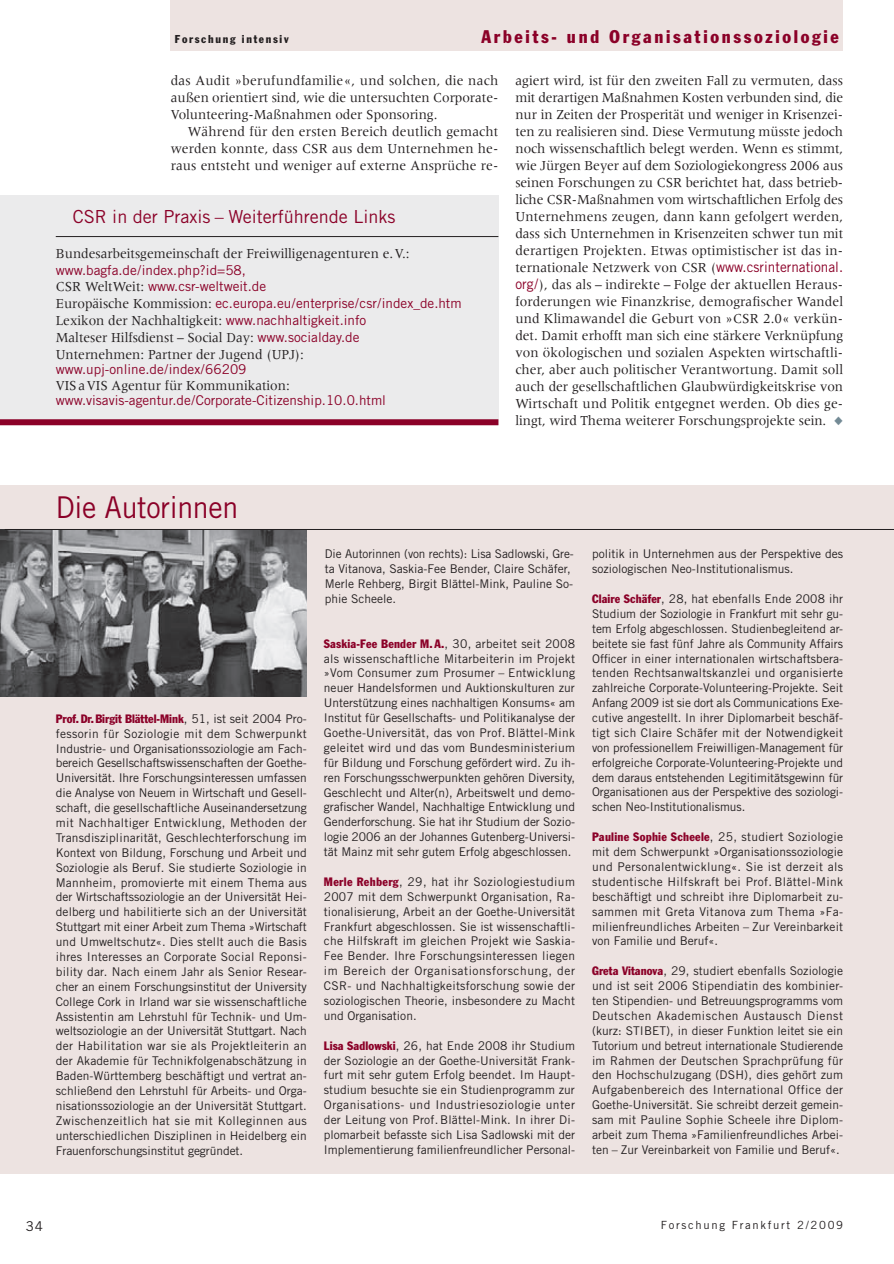
<style>
.page{position:relative;width:894px;height:1264px;background:#fff}
.page>*{position:absolute;margin:0;border:0;box-sizing:border-box;transform-origin:0 0}
.t1{font:30px "Trade Gothic";letter-spacing:-.01em;color:#8b0128;scale:.95 1}
.t2{font:condensed 18px "Franklin Gothic";letter-spacing:.15em;color:#8b0128}
.t3{font:18px "Trade Gothic";color:#8b0128}
.t4{font:14.25px/17px "Meridien";color:#231f20;text-align:justify;scale:.95 1}
.t5{font:13.5px/16.8px "Trade Gothic";color:#8b0128}
.t6{font:13.5px "Trade Gothic";color:#231f20}
.t7{font:12px/14.9px "Trade Gothic";color:#231f20;text-align:justify}
.t8{font:condensed 12px "Franklin Gothic";color:#8b0128}
.t9{font:11.25px "Trade Gothic";letter-spacing:.15em;color:#231f20}
.t10{font:condensed 11.25px "Franklin Gothic";letter-spacing:.15em;color:#231f20}
.s1{font-family:"Trade Gothic";color:#8b0128}
.s2{color:#738a95}
.s3{font-family:"Meridien";font-size:14.25px;color:#231f20}
.s4{font-family:"Trade Gothic";font-size:13.5px;color:#8b0128}
.s5{font-family:"Trade Gothic";font-stretch:normal;color:#231f20}
.s6{font-family:"Franklin Gothic";font-stretch:condensed;color:#8b0128}
</style>
<div class="page">
<div style="left:171px;top:0;width:671px;height:51px;background:#ede3e1"></div>
<div style="left:0;top:196px;width:498px;height:229px;background:#ebebec"></div>
<div style="left:0;top:419px;width:498px;height:6px;background:#8b0128"></div>
<hr style="left:56px;top:236px;width:442px;height:1px;background:#231f20">
<div style="left:0;top:485px;width:893px;height:688px;background:#ede3e1"></div>
<img style="left:0;top:529px;width:307px;height:167px">
<hr style="left:5px;top:529px;width:888px;height:1px;background:#231f20">
<p class="t10" style="left:175px;top:35px;width:115px">Forschung intensiv</p>
<h2 class="t2" style="left:481px;top:30px;width:359px">Arbeits- und Organisationssoziologie</h2>
<p class="t4" style="left:171px;top:73px;width:346px">das Audit »berufundfamilie«, und solchen, die nach außen orientiert sind, wie die untersuchten Corporate-Volunteering-Maßnahmen oder Sponsoring.</p>
<p class="t4" style="left:171px;top:124px;width:346px;text-indent:17px">Während für den ersten Bereich deutlich gemacht werden konnte, dass CSR aus dem Unternehmen he&shy;raus entsteht und weniger auf externe Ansprüche re-</p>
<p class="t4" style="left:515px;top:73px;width:346px">agiert wird, ist für den zweiten Fall zu vermuten, dass mit derartigen Maßnahmen Kosten verbunden sind, die nur in Zeiten der Prosperität und weniger in Krisenzei&shy;ten zu realisieren sind. Diese Vermutung müsste jedoch noch wissenschaftlich belegt werden. Wenn es stimmt, wie Jürgen Beyer auf dem Soziologiekongress 2006 aus seinen Forschungen zu CSR berichtet hat, dass betrieb&shy;liche CSR-Maßnahmen vom wirtschaftlichen Erfolg des Unternehmens zeugen, dann kann gefolgert werden, dass sich Unternehmen in Krisenzeiten schwer tun mit derartigen Projekten. Etwas optimistischer ist das in&shy;ternationale Netzwerk von CSR (<span class="s1">www.csrinternational. org /</span> ), das als – indirekte – Folge der aktuellen Heraus&shy;forderungen wie Finanzkrise, demografischer Wandel und Klimawandel die Geburt von »CSR 2.0« verkün&shy;det. Damit erhofft man sich eine stärkere Verknüpfung von ökologischen und sozialen Aspekten wirtschaftli&shy;cher, aber auch politischer Verantwortung. Damit soll auch der gesellschaftlichen Glaubwürdigkeitskrise von Wirtschaft und Politik entgegnet werden. Ob dies ge&shy;lingt, wird Thema weiterer Forschungsprojekte sein. <span class="s2">◆</span></p>
<h2 class="t3" style="left:73px;top:210px;width:324px">CSR in der Praxis – Weiterführende Links</h2>
<p class="t4" style="left:56px;top:246px;width:374px">Bundesarbeitsgemeinschaft der Freiwilligenagenturen e. V.:</p>
<p class="t5" style="left:56px;top:263px;width:407px">www.bagfa.de / index.php?id=58,<br><span class="s3">CSR WeltWeit:</span> www.csr-weltweit.de<br><span class="s3">Europäische Kommission:</span> ec.europa.eu / enterprise / csr / index_de.htm</p>
<p class="t4" style="left:56px;top:313px;width:328px;text-align:left">Lexikon der Nachhaltigkeit: <span class="s4">www.nachhaltigkeit.info<br></span>Malteser Hilfsdienst – Social Day: <span class="s4">www.socialday.de<br></span>Unternehmen: Partner der Jugend (UPJ):</p>
<p class="t5" style="left:56px;top:361px;width:192px">www.upj-online.de / index / 66209</p>
<p class="t4" style="left:56px;top:378px;width:248px">VIS a VIS Agentur für Kommunikation:</p>
<p class="t5" style="left:56px;top:393px;width:331px">www.visavis-agentur.de / Corporate-Citizenship.10.0.html</p>
<h1 class="t1" style="left:56px;top:497px;width:193px">Die Autorinnen</h1>
<p class="t8" style="left:56px;top:714px;width:252px">Prof. Dr. Birgit Blättel-Mink<span class="s5">, 51, ist seit 2004 Pro-</span></p>
<p class="t7" style="left:56px;top:727px;width:252px">fessorin für Soziologie mit dem Schwerpunkt Industrie- und Organisationssoziologie am Fach&shy;bereich Gesellschaftswissenschaften der Goethe-Universität. Ihre Forschungsinteressen umfassen die Analyse von Neuem in Wirtschaft und Gesell&shy;schaft, die gesellschaftliche Auseinandersetzung mit Nachhaltiger Entwicklung, Methoden der Transdisziplinarität, Geschlechterforschung im Kontext von Bildung, Forschung und Arbeit und Soziologie als Beruf. Sie studierte Soziologie in Mannheim, promovierte mit einem Thema aus der Wirtschaftssoziologie an der Universität Hei&shy;delberg und habilitierte sich an der Universität Stuttgart mit einer Arbeit zum Thema »Wirtschaft und Umweltschutz«. Dies stellt auch die Basis ihres Interesses an Corporate Social Reponsi&shy;bility dar. Nach einem Jahr als Senior Resear&shy;cher an einem Forschungsinstitut der University College Cork in Irland war sie wissenschaftliche Assistentin am Lehrstuhl für Technik- und Um&shy;weltsoziologie an der Universität Stuttgart. Nach der Habilitation war sie als Projektleiterin an der Akademie für Technikfolgenabschätzung in Baden-Württemberg beschäftigt und vertrat an&shy;schließend den Lehrstuhl für Arbeits- und Orga&shy;nisationssoziologie an der Universität Stuttgart.<br>Zwischenzeitlich hat sie mit Kolleginnen aus unterschiedlichen Disziplinen in Heidelberg ein Frauenforschungsinstitut gegründet.</p>
<p class="t7" style="left:324px;top:547px;width:250px;text-align:left">Die Autorinnen (von rechts): Lisa Sadlowski, Gre&shy;ta Vitanova, Saskia-Fee Bender, Claire Schä fer, Merle Rehberg, Birgit Blättel-Mink, Pauline So&shy;phie Scheele.</p>
<p class="t8" style="left:324px;top:639px;width:252px">Saskia-Fee Bender M. A.<span class="s5">, 30, arbeitet seit 2008</span></p>
<p class="t7" style="left:324px;top:652px;width:252px">als wissenschaftliche Mitarbeiterin im Projekt »Vom Consumer zum Prosumer – Entwicklung neuer Handelsformen und Auktionskulturen zur Unterstützung eines nachhaltigen Konsums« am Institut für Gesellschafts- und Politikanalyse der Goethe-Universität, das von Prof. Blättel-Mink geleitet wird und das vom Bundesministerium für Bildung und Forschung gefördert wird. Zu ih&shy;ren Forschungsschwerpunkten gehören Diversity, Geschlecht und Alter(n), Arbeitswelt und demo&shy;grafischer Wandel, Nachhaltige Entwicklung und Genderforschung. Sie hat ihr Studium der Sozio&shy;logie 2006 an der Johannes Gutenberg-Universi&shy;tät Mainz mit sehr gutem Erfolg abgeschlossen.</p>
<p class="t7" style="left:324px;top:875px;width:252px"><span class="s6">Merle Rehberg</span>, 29, hat ihr Soziologiestudium 2007 mit dem Schwerpunkt Organisation, Ra&shy;tionalisierung, Arbeit an der Goethe-Universität Frankfurt abgeschlossen. Sie ist wissenschaftli&shy;che Hilfskraft im gleichen Projekt wie Saskia-Fee Bender. Ihre Forschungsinteressen liegen im Bereich der Organisationsforschung, der CSR- und Nachhaltigkeitsforschung sowie der soziologischen Theorie, insbesondere zu Macht und Organisation.</p>
<p class="t7" style="left:324px;top:1039px;width:252px"><span class="s6">Lisa Sadlowski</span>, 26, hat Ende 2008 ihr Studium der Soziologie an der Goethe-Universität Frank&shy;furt mit sehr gutem Erfolg beendet. Im Haupt&shy;studium besuchte sie ein Studienprogramm zur Organisations- und Industriesoziologie unter der Leitung von Prof. Blättel-Mink. In ihrer Di&shy;plomarbeit befasste sich Lisa Sadlowski mit der Implementierung familienfreundlicher Personal-</p>
<p class="t7" style="left:591px;top:547px;width:252px">politik in Unternehmen aus der Perspektive des soziologischen Neo-Institutionalismus.</p>
<p class="t7" style="left:591px;top:592px;width:252px"><span class="s6">Claire Schäfer</span>, 28, hat ebenfalls Ende 2008 ihr Studium der Soziologie in Frankfurt mit sehr gu&shy;tem Erfolg abgeschlossen. Studienbegleitend ar&shy;beitete sie fast fünf Jahre als Community Affairs Officer in einer internationalen wirtschaftsbera&shy;tenden Rechtsanwaltskanzlei und organisierte zahlreiche Corporate-Volunteering-Projekte. Seit Anfang 2009 ist sie dort als Communications Exe&shy;cutive angestellt. In ihrer Diplomarbeit beschäf&shy;tigt sich Claire Schäfer mit der Notwendigkeit von professionellem Freiwilligen-Management für erfolgreiche Corporate-Volunteering-Projekte und dem daraus entstehenden Legitimitätsgewinn für Organisationen aus der Perspektive des soziologi&shy;schen Neo-Institutionalismus.</p>
<p class="t7" style="left:591px;top:830px;width:252px"><span class="s6">Pauline Sophie Scheele</span>, 25, studiert Soziologie mit dem Schwerpunkt »Organisationssoziologie und Personalentwicklung«. Sie ist derzeit als studentische Hilfskraft bei Prof. Blättel-Mink beschäftigt und schreibt ihre Diplomarbeit zu&shy;sammen mit Greta Vitanova zum Thema »Fa&shy;milienfreundliches Arbeiten – Zur Vereinbarkeit von Familie und Beruf«.</p>
<p class="t7" style="left:591px;top:964px;width:252px"><span class="s6">Greta Vitanova</span>, 29, studiert ebenfalls Soziologie und ist seit 2006 Stipendiatin des kombinier&shy;ten Stipendien- und Betreuungsprogramms vom Deutschen Akademischen Austausch Dienst (kurz: STIBET), in dieser Funktion leitet sie ein Tutorium und betreut internationale Studierende im Rahmen der Deutschen Sprachprüfung für den Hochschulzugang (DSH), dies gehört zum Aufgabenbereich des International Office der Goethe-Universität. Sie schreibt derzeit gemein&shy;sam mit Pauline Sophie Scheele ihre Diplom&shy;arbeit zum Thema »Familienfreundliches Arbei&shy;ten – Zur Vereinbarkeit von Familie und Beruf«.</p>
<p class="t6" style="left:26px;top:1221px;width:19px">34</p>
<p class="t9" style="left:660px;top:1220px;width:184px">Forschung Frankfurt 2/2009</p>
</div>
